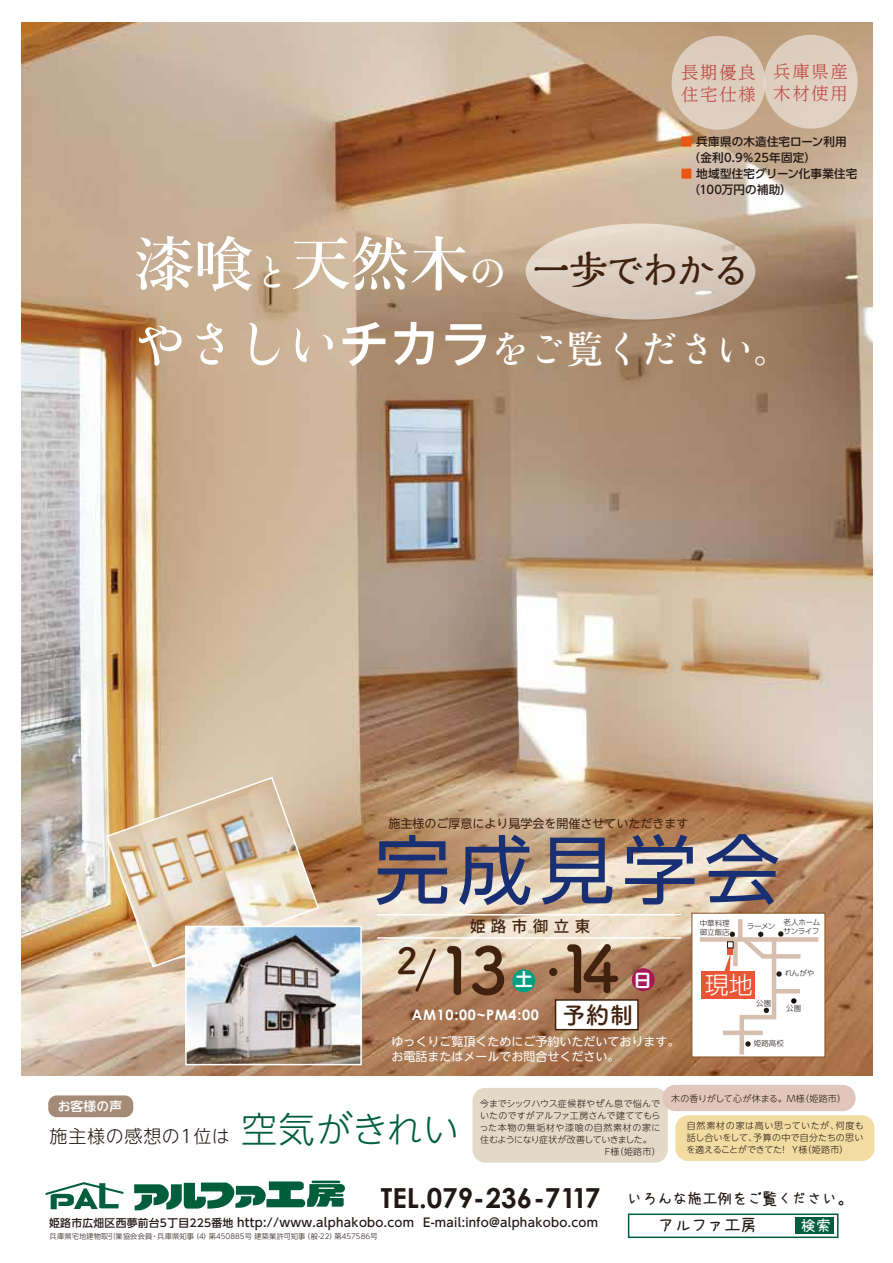
<style>
.page{position:relative;width:893px;height:1263px;background:#fff}
.page>*{position:absolute;margin:0;border:0;box-sizing:border-box;transform-origin:0 0}
.t1{font:75px "UD Shin Go NT Pro";letter-spacing:.1em;color:#192f73}
.t2{font:700 64.5px "Tsuku A Rd Gothic";color:#41220f}
.t3{font:600 59.4px "Yu Min 36 p Kn";color:#fff}
.t4{font:700 39.6px "Kaimin Tu Std";letter-spacing:-.09em;color:#41220f}
.t5{font:600 37.35px "Yu Min 36 p Kn";color:#fff}
.t6{font:300 36px "UD Shin Go NT Pro";letter-spacing:.005em;color:#005e3c}
.t7{font:700 27.6px "Century Gothic";color:#221815}
.t8{font:700 24px "Tsuku A Rd Gothic";color:#41220f}
.t9{font:300 24px "UD Shin Go Pro";color:#fff}
.t10{font:300 18px "UD Shin Go NT Pro";letter-spacing:.035em;color:#221815}
.t11{font:700 17.7px "UD Shin M Go Pro De";color:#fff}
.t12{font:300 17.4px/22.5px "UD Reimin Pro";letter-spacing:.1em;color:#cc2332}
.t13{font:16.5px "kiloji B";color:#221815}
.t14{font:500 15.45px "Koz Go Pro";letter-spacing:.35em;color:#41220f}
.t15{font:15px "kiloji B";color:#221815}
.t16{font:15px "kiloji B";color:#f7f8f8}
.t17{font:700 14.4px "Century Gothic";letter-spacing:.05em;color:#fff}
.t18{font:500 12.75px "UD Shin Go NT Pro";letter-spacing:.015em;color:#fff}
.t19{font:500 12px "UD Shin Go NT Pro";letter-spacing:.025em;color:#221815}
.t20{font:12px/15px "UD Shin Go NT Pro";color:#fff}
.t21{font:12px "UD Shin Go NT Pro";color:#41220f}
.t22{font:500 11.55px/15.9px "UD Shin Go Pro";letter-spacing:.015em;color:#221815}
.t23{font:300 9px/12px "UD Shin Go NT Pro";letter-spacing:.02em;color:#221815}
.t24{font:300 9px "UD Shin Go NT Pro";letter-spacing:-.065em;color:#221815}
.t25{font:300 9px "UD Shin Go NT Pro";letter-spacing:.065em;color:#221815}
.t26{font:300 9px "UD Shin Go NT Pro";letter-spacing:-.025em;color:#221815}
.t27{font:300 7.5px/9px "UD Shin Go Pro";color:#221815}
.t28{font:300 7.5px/9px "UD Shin Go Pro";letter-spacing:-.035em;color:#221815}
.t29{font:300 7.2px "UD Shin Go NT Pro";letter-spacing:.015em;color:#221815}
.s1{color:#ea5514}
.s2{font-size:37.35px}
.s3{font-size:51px}
.s4{font-family:"UD Shin Go NT Pro";font-weight:500;font-size:51px}
.s5{font-size:10.8px}
</style>
<div class="page">
<div style="left:472px;top:1088px;width:196px;height:75px;background:#e4d9c6;border-radius:13px"></div>
<img style="left:22px;top:22px;width:850px;height:1053px">
<svg style="left:46px;top:1182px;width:77px;height:27px"></svg>
<hr style="left:312px;top:1180px;width:28px;height:3px;background:#005e3c">
<svg style="left:134px;top:1181px;width:211px;height:29px"></svg>
<div style="left:632px;top:968px;width:23px;height:23px;background:#a61859;border-radius:50%"></div>
<div style="left:512px;top:969px;width:23px;height:23px;background:#009f83;border-radius:50%"></div>
<div style="left:549px;top:968px;width:8px;height:8px;background:#41220f;border-radius:50%"></div>
<hr style="left:377px;top:914px;width:304px;height:1px;background:#fff">
<hr style="left:377px;top:937px;width:304px;height:2px;background:#fff">
<svg style="left:413px;top:945px;width:26px;height:50px"></svg>
<div style="left:555px;top:999px;width:84px;height:31px;background:#fff;border:2px solid #41220f"></div>
<img style="left:105px;top:776px;width:215px;height:192px">
<img style="left:188px;top:929px;width:171px;height:133px">
<div style="left:185px;top:926px;width:177px;height:139px;border:2px solid #fff"></div>
<div style="left:672px;top:36px;width:93px;height:94px;background:#decebd;border-radius:50%"></div>
<div style="left:764px;top:35px;width:94px;height:94px;background:#dfcfc0;border-radius:50%"></div>
<div style="left:628px;top:1213px;width:210px;height:25px;border:2px solid #005e3c"></div>
<div style="left:795px;top:1217px;width:38px;height:17px;background:#005e3c"></div>
<div style="left:526px;top:224px;width:229px;height:95px;background:linear-gradient(to bottom,#e7dbcd,#cfc1b5);border-radius:50%"></div>
<div style="left:691px;top:913px;width:134px;height:144px;background:#fff;border:1px solid #865324"></div>
<div style="left:700px;top:937px;width:118px;height:5px;background:#d7bead"></div>
<hr style="left:738px;top:919px;width:4px;height:20px;background:#d7bead">
<div style="left:701px;top:971px;width:54px;height:27px;background:#ea5536"></div>
<svg style="left:721px;top:931px;width:84px;height:128px"></svg>
<div style="left:663px;top:1085px;width:193px;height:26px;background:#e2c6bb;border-radius:13px"></div>
<div style="left:675px;top:1115px;width:199px;height:46px;background:#f2dca1;border-radius:13px"></div>
<div style="left:48px;top:1095px;width:85px;height:22px;background:#a48b78;border-radius:9px"></div>
<h3 class="t12" style="left:773px;top:59px;width:76px">兵庫県産木材使用</h3>
<h3 class="t12" style="left:681px;top:60px;width:76px">長期優良住宅仕様</h3>
<p class="t22" style="left:688px;top:133px;width:160px;text-indent:-8px"><span class="s1">■</span> 兵庫県の木造住宅ローン利用（金利0.9％25年固定）</p>
<p class="t22" style="left:688px;top:165px;width:170px;text-indent:-8px"><span class="s1">■</span> 地域型住宅グリーン化事業住宅（100万円の補助）</p>
<h3 class="t3" style="left:135px;top:230px;width:373px">漆喰<span class="s2">と</span>天然木<span class="s2">の</span></h3>
<h3 class="t5" style="left:135px;top:328px;width:657px"><span class="s3">やさしい</span><span class="s4">チカラ</span>をご覧ください。</h3>
<h3 class="t4" style="left:532px;top:243px;width:221px">一歩でわかる</h3>
<h3 class="t21" style="left:388px;top:814px;width:301px">施主様のご厚意により見学会を開催させていただきます</h3>
<h1 class="t1" style="left:375px;top:809px;width:406px">完成見学会</h1>
<h3 class="t18" style="left:58px;top:1095px;width:66px">お客様の声</h3>
<h3 class="t10" style="left:50px;top:1122px;width:182px">施主様の感想の1位は</h3>
<h3 class="t14" style="left:470px;top:916px;width:122px">姫路市御立東</h3>
<h2 class="t2" style="left:396px;top:919px;width:225px"><sup>2</sup> 13 14</h2>
<h3 class="t11" style="left:515px;top:965px;width:19px">土</h3>
<h3 class="t11" style="left:634px;top:965px;width:19px">日</h3>
<h3 class="t17" style="left:412px;top:1005px;width:129px">AM10:00~PM4:00</h3>
<h3 class="t8" style="left:562px;top:996px;width:73px">予約制</h3>
<h3 class="t20" style="left:391px;top:1034px;width:289px">ゆっくりご覧頂くためにご予約いただいております。お電話またはメールでお問合せください。</h3>
<p class="t27" style="left:700px;top:919px;width:31px">中華料理御立飯店</p>
<p class="t27" style="left:747px;top:921px;width:30px">ラーメン</p>
<p class="t28" style="left:784px;top:918px;width:38px">老人ホームサンライフ</p>
<h3 class="t9" style="left:705px;top:966px;width:49px">現地</h3>
<p class="t27" style="left:785px;top:969px;width:31px">れんがや</p>
<p class="t27" style="left:756px;top:998px;width:16px">公園</p>
<p class="t27" style="left:754px;top:1038px;width:31px">姫路高校</p>
<p class="t27" style="left:786px;top:1004px;width:16px">公園</p>
<h3 class="t6" style="left:241px;top:1100px;width:219px">空気がきれい</h3>
<p class="t23" style="left:480px;top:1097px;width:181px">今までシックハウス症候群やぜん息で悩んで</p>
<p class="t23" style="left:480px;top:1109px;width:182px">いたのですがアルファ工房さんで建ててもら</p>
<p class="t25" style="left:479px;top:1120px;width:182px">った本物の無垢材や漆喰の自然素材の家に</p>
<p class="t24" style="left:480px;top:1132px;width:173px">住むようになり症状が改善していきました。</p>
<p class="t23" style="left:603px;top:1145px;width:59px">Ｆ様（姫路市）</p>
<p class="t23" style="left:671px;top:1092px;width:177px">木の香りがして心が休まる。M様（姫路市）</p>
<p class="t23" style="left:687px;top:1119px;width:179px">自然素材の家は高い思っていたが、何度も話し合いをして、予算の中で自分たちの思い</p>
<p class="t26" style="left:686px;top:1142px;width:164px">を適えることができてた！ Y様（姫路市）</p>
<h3 class="t7" style="left:381px;top:1180px;width:221px">TEL.079-236-7117</h3>
<h3 class="t19" style="left:49px;top:1212px;width:550px"><span class="s5">姫路市広畑区西夢前台5丁目225番地</span> http://www.alphakobo.com E-mail:info@alphakobo.com</h3>
<p class="t29" style="left:50px;top:1231px;width:329px">兵庫県宅地建物取引業協会会員・兵庫県知事（4）第450885号 建築業許可知事（般-22）第457586号</p>
<h3 class="t15" style="left:627px;top:1191px;width:227px">いろんな施工例をご覧ください。</h3>
<h3 class="t13" style="left:658px;top:1217px;width:100px">アルファ工房</h3>
<h3 class="t16" style="left:801px;top:1217px;width:31px">検索</h3>
</div>
